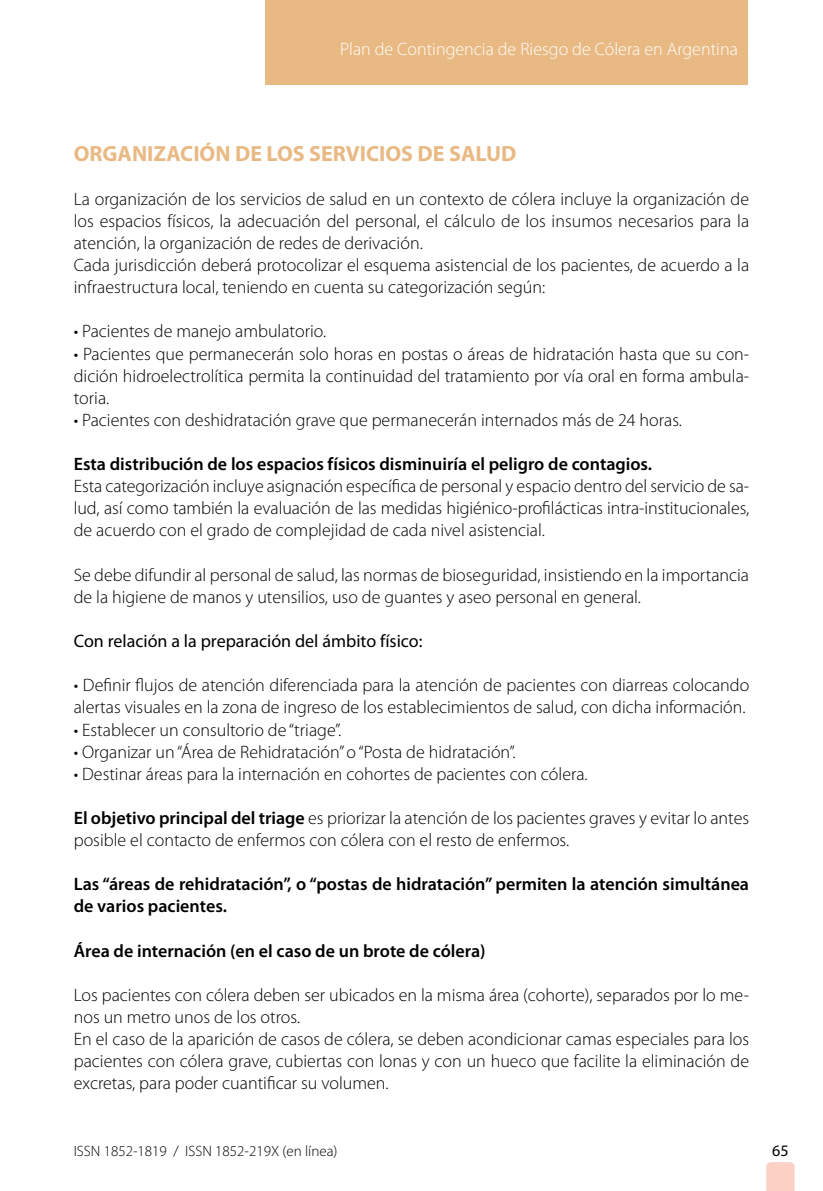
<style>
.page{position:relative;width:823px;height:1191px;background:#fff}
.page>*{position:absolute;margin:0;border:0;box-sizing:border-box;transform-origin:0 0}
.t1{font:700 22px "Myriad Pro";color:#e9b983}
.t2{font:300 18px/22.2px "Myriad Pro";color:#000}
.t3{font:600 18px/22.2px "Myriad Pro";color:#000}
.t4{font:300 18px "Myriad Pro";color:#fff}
.t5{font:18px "Myriad Pro";color:#000}
.t6{font:16px "Myriad Pro";color:#000}
.t7{font:300 15px "Myriad Pro";color:#000}
.s1{font-weight:600}
</style>
<div class="page">
<svg style="left:766px;top:1162px;width:28px;height:29px"></svg>
<div style="left:265px;top:0;width:482px;height:85px;background:#e9b983"></div>
<p class="t4" style="left:340px;top:39px;width:399px">Plan de Contingencia de Riesgo de Cólera en Argentina</p>
<p class="t1" style="left:74px;top:139px;width:444px">ORGANIZACIÓN DE LOS SERVICIOS DE SALUD</p>
<p class="t2" style="left:74px;top:188px;width:676px">La organización de los servicios de salud en un contexto de cólera incluye la organización de los espacios físicos, la adecuación del personal, el cálculo de los insumos necesarios para la atención, la organización de redes de derivación.<br>Cada jurisdicción deberá protocolizar el esquema asistencial de los pacientes, de acuerdo a la infraestructura local, teniendo en cuenta su categorización según:</p>
<p class="t2" style="left:74px;top:321px;width:254px">• Pacientes de manejo ambulatorio.</p>
<p class="t2" style="left:74px;top:343px;width:676px;text-align:justify">• Pacientes que permanecerán solo horas en postas o áreas de hidratación hasta que su con&shy;dición hidroelectrolítica permita la continuidad del tratamiento por vía oral en forma ambula&shy;toria.</p>
<p class="t2" style="left:74px;top:409px;width:609px">• Pacientes con deshidratación grave que permanecerán internados más de 24 horas.</p>
<p class="t3" style="left:74px;top:452px;width:579px">Esta distribución de los espacios físicos disminuiría el peligro de contagios.</p>
<p class="t2" style="left:74px;top:475px;width:676px;text-align:justify">Esta categorización incluye asignación específica de personal y espacio dentro del servicio de sa&shy;lud, así como también la evaluación de las medidas higiénico-profilácticas intra-institucionales, de acuerdo con el grado de complejidad de cada nivel asistencial.</p>
<p class="t2" style="left:74px;top:564px;width:676px">Se debe difundir al personal de salud, las normas de bioseguridad, insistiendo en la importancia de la higiene de manos y utensilios, uso de guantes y aseo personal en general.</p>
<p class="t5" style="left:74px;top:630px;width:350px">Con relación a la preparación del ámbito físico:</p>
<p class="t2" style="left:74px;top:674px;width:676px">• Definir flujos de atención diferenciada para la atención de pacientes con diarreas colocando alertas visuales en la zona de ingreso de los establecimientos de salud, con dicha información.</p>
<p class="t2" style="left:74px;top:718px;width:269px">• Establecer un consultorio de “triage”.</p>
<p class="t2" style="left:74px;top:741px;width:443px">• Organizar un “Área de Rehidratación” o “Posta de hidratación”.</p>
<p class="t2" style="left:74px;top:763px;width:515px">• Destinar áreas para la internación en cohortes de pacientes con cólera.</p>
<p class="t2" style="left:74px;top:807px;width:676px"><span class="s1">El objetivo principal del triage</span> es priorizar la atención de los pacientes graves y evitar lo antes posible el contacto de enfermos con cólera con el resto de enfermos.</p>
<p class="t3" style="left:74px;top:872px;width:676px">Las “áreas de rehidratación”, o “postas de hidratación” permiten la atención simultánea de varios pacientes.</p>
<p class="t3" style="left:74px;top:939px;width:413px">Área de internación (en el caso de un brote de cólera)</p>
<p class="t2" style="left:74px;top:984px;width:676px">Los pacientes con cólera deben ser ubicados en la misma área (cohorte), separados por lo me&shy;nos un metro unos de los otros.<br>En el caso de la aparición de casos de cólera, se deben acondicionar camas especiales para los pacientes con cólera grave, cubiertas con lonas y con un hueco que facilite la eliminación de excretas, para poder cuantificar su volumen.</p>
<p class="t7" style="left:74px;top:1143px;width:265px">ISSN 1852-1819 / ISSN 1852-219X (en línea)</p>
<p class="t6" style="left:771px;top:1140px;width:18px">65</p>
</div>
